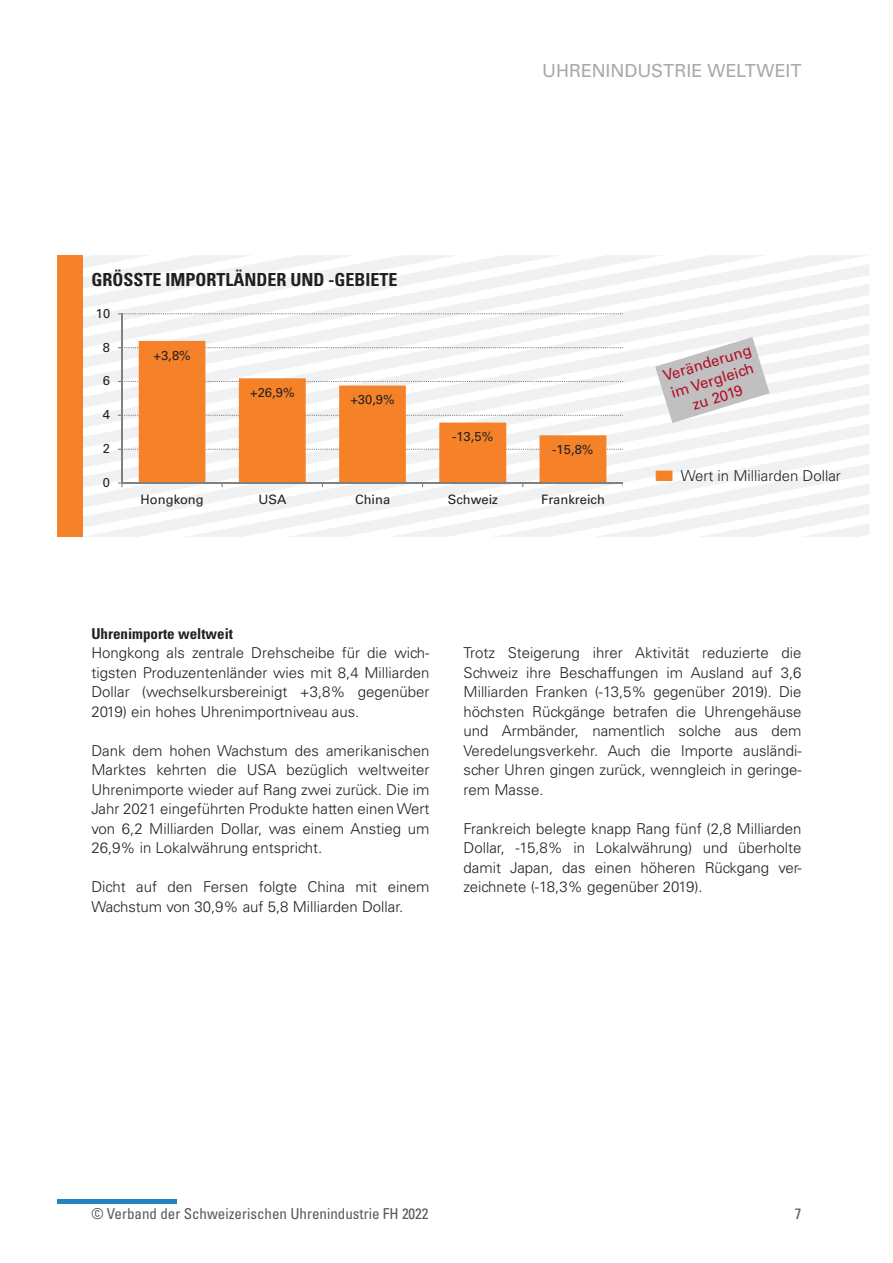
<style>
.page{position:relative;width:893px;height:1263px;background:#fff}
.page>*{position:absolute;margin:0;border:0;box-sizing:border-box;transform-origin:0 0}
.Post-it_titre{font:700 condensed 18px "Univers LT Std";color:#231f20}
.En-tête_gauche{font:18px "Univers LT Std";letter-spacing:-.005em;color:#a8a9ad}
._01_Texte_de_base{font:300 15px/19.5px "Univers LT Std";color:#231f20;text-align:justify}
.t1{font:condensed 15px "Univers LT Std";color:#57585a}
.Par_rapport_à_2019{font:15px/18px "Univers LT Std";color:#b10d28;text-align:center}
.Légende_graphiques{font:300 15px "Univers LT Std";color:#231f20}
._05_Sous-titre{font:700 condensed 15px "Univers LT Std";color:#231f20}
.t2{font:12.9px "Univers LT Std";letter-spacing:.005em;color:#231f20}
.s1{color:#f58228}
</style>
<div class="page">
<hr style="left:57px;top:1199px;width:119px;height:4px;background:#2584bb">
<svg style="left:83px;top:423px;width:786px;height:114px"></svg>
<svg style="left:86px;top:432px;width:783px;height:105px;fill:#f0f1f2"></svg>
<div style="left:57px;top:255px;width:26px;height:282px;background:#f58228"></div>
<svg style="left:139px;top:423px;width:467px;height:21px;fill:#f58229"></svg>
<hr style="left:121px;top:314px;width:2px;height:169px;background:#808080">
<svg style="left:97px;top:444px;width:772px;height:93px"></svg>
<svg style="left:83px;top:255px;width:786px;height:168px"></svg>
<p class="En-tête_gauche" style="left:542px;top:60px;width:261px">UHRENINDUSTRIE WELTWEIT</p>
<p class="Post-it_titre" style="left:91px;top:269px;width:308px">GRÖSSTE IMPORTLÄNDER UND -GEBIETE</p>
<p class="t2" style="left:96px;top:306px;width:16px">10</p>
<p class="t2" style="left:103px;top:339px;width:9px">8</p>
<p class="t2" style="left:103px;top:373px;width:9px">6</p>
<p class="t2" style="left:103px;top:407px;width:9px">4</p>
<p class="t2" style="left:103px;top:441px;width:9px">2</p>
<p class="t2" style="left:103px;top:475px;width:9px">0</p>
<p class="t2" style="left:154px;top:348px;width:39px">+3,8%</p>
<p class="t2" style="left:250px;top:385px;width:46px">+26,9%</p>
<p class="t2" style="left:350px;top:392px;width:46px">+30,9%</p>
<p class="t2" style="left:452px;top:429px;width:43px">-13,5%</p>
<p class="t2" style="left:552px;top:442px;width:43px">-15,8%</p>
<p class="Par_rapport_à_2019" style="left:661px;top:368px;width:93px;rotate:-17deg">Veränderung im Vergleich zu 2019</p>
<p class="Légende_graphiques" style="left:655px;top:467px;width:187px"><span class="s1">■</span> Wert in Milliarden Dollar</p>
<p class="t2" style="left:140px;top:491px;width:65px">Hongkong</p>
<p class="t2" style="left:258px;top:491px;width:30px">USA</p>
<p class="t2" style="left:355px;top:491px;width:37px">China</p>
<p class="t2" style="left:448px;top:491px;width:52px">Schweiz</p>
<p class="t2" style="left:541px;top:491px;width:65px">Frankreich</p>
<p class="_05_Sous-titre" style="left:91px;top:624px;width:143px">Uhrenimporte weltweit</p>
<p class="_01_Texte_de_base" style="left:91px;top:643px;width:340px">Hongkong als zentrale Drehscheibe für die wich&shy;tigsten Produzentenländer wies mit 8,4 Milliarden Dollar (wechselkursbereinigt +3,8% gegenüber 2019) ein hohes Uhrenimportniveau aus.</p>
<p class="_01_Texte_de_base" style="left:91px;top:741px;width:340px">Dank dem hohen Wachstum des amerikanischen Marktes kehrten die USA bezüglich weltweiter Uhrenimporte wieder auf Rang zwei zurück. Die im Jahr 2021 eingeführten Produkte hatten einen Wert von 6,2 Milliarden Dollar, was einem Anstieg um 26,9% in Lokalwährung entspricht.</p>
<p class="_01_Texte_de_base" style="left:91px;top:877px;width:340px">Dicht auf den Fersen folgte China mit einem<br>Wachstum von 30,9% auf 5,8 Milliarden Dollar.</p>
<p class="_01_Texte_de_base" style="left:463px;top:643px;width:340px">Trotz Steigerung ihrer Aktivität reduzierte die Schweiz ihre Beschaffungen im Ausland auf 3,6<br>Milliarden Franken (-13,5% gegenüber 2019). Die höchsten Rückgänge betrafen die Uhrengehäuse und Armbänder, namentlich solche aus dem Veredelungsverkehr. Auch die Importe ausländi&shy;scher Uhren gingen zurück, wenngleich in geringe&shy;rem Masse.</p>
<p class="_01_Texte_de_base" style="left:463px;top:819px;width:340px">Frankreich belegte knapp Rang fünf (2,8 Milliarden Dollar, -15,8% in Lokalwährung) und überholte damit Japan, das einen höheren Rückgang ver&shy;zeichnete (-18,3% gegenüber 2019).</p>
<p class="t1" style="left:91px;top:1204px;width:339px">© Verband der Schweizerischen Uhrenindustrie FH 2022</p>
<p class="t1" style="left:795px;top:1204px;width:8px">7</p>
</div>
